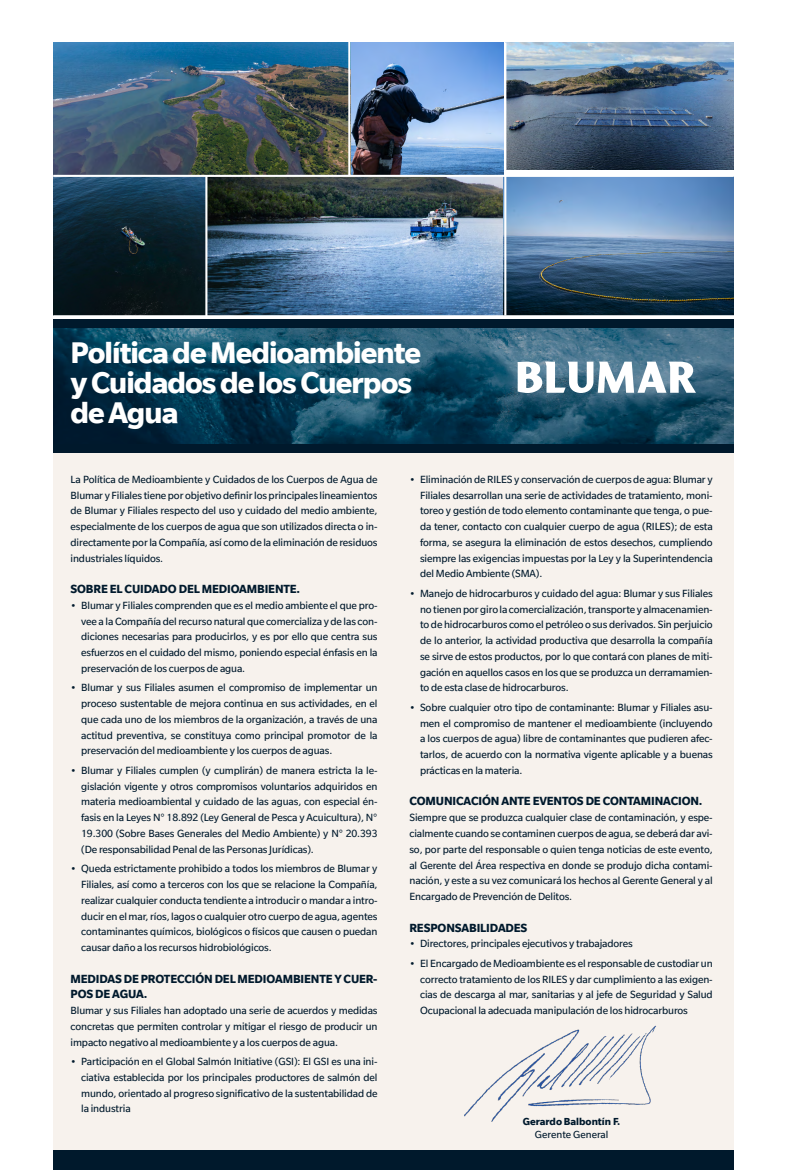
<style>
.page{position:relative;width:787px;height:1170px;background:#fff}
.page>*{position:absolute;margin:0;border:0;box-sizing:border-box;transform-origin:0 0}
.t1{font:700 32.25px/30px "Slate";letter-spacing:-.03em;color:#fff}
.t2{font:700 12.75px/15.8px "Slate";letter-spacing:-.01em;color:#00192c}
.t3{font:11.25px/15.8px "Slate";letter-spacing:-.01em;color:#00192c;text-align:justify}
.t4{font:700 11.02px "Slate";color:#00192c}
.t5{font:11.02px "Slate";color:#00192c}
</style>
<div class="page">
<div style="left:53px;top:319px;width:680px;height:840px;background:#f7f2ed"></div>
<div style="left:53px;top:319px;width:680px;height:133px;background:#00192c"></div>
<img style="left:53px;top:328px;width:680px;height:115px">
<img style="left:464px;top:1025px;width:192px;height:97px">
<div style="left:54px;top:1150px;width:680px;height:19px;background:#00192c"></div>
<img style="left:207px;top:177px;width:296px;height:138px">
<img style="left:506px;top:43px;width:227px;height:127px">
<img style="left:53px;top:43px;width:450px;height:132px">
<img style="left:53px;top:174px;width:153px;height:141px">
<svg style="left:503px;top:177px;width:230px;height:138px;background:#54779a"></svg>
<hr style="left:53px;top:175px;width:680px;height:2px;background:#fff">
<hr style="left:205px;top:176px;width:2px;height:140px;background:#fff">
<hr style="left:348px;top:35px;width:2px;height:141px;background:#fff">
<hr style="left:504px;top:43px;width:2px;height:272px;background:#fff">
<svg style="left:517px;top:361px;width:179px;height:32px;background:#afc1cc"></svg>
<h1 class="t1" style="left:71px;top:337px;width:352px">Política de Medioambiente y Cuidados de los Cuerpos de Agua</h1>
<p class="t3" style="left:71px;top:471px;width:308px">La Política de Medioambiente y Cuidados de los Cuerpos de Agua de Blumar y Filiales tiene por objetivo definir los principales lineamientos de Blumar y Filiales respecto del uso y cuidado del medio ambiente, especialmente de los cuerpos de agua que son utilizados directa o in&shy;directamente por la Compañía, así como de la eliminación de residuos industriales líquidos.</p>
<p class="t2" style="left:71px;top:581px;width:231px">SOBRE EL CUIDADO DEL MEDIOAMBIENTE.</p>
<p class="t3" style="left:81px;top:597px;width:298px;text-indent:-11px">• Blumar y Filiales comprenden que es el medio ambiente el que pro&shy;vee a la Compañía del recurso natural que comercializa y de las con&shy;diciones necesarias para producirlos, y es por ello que centra sus esfuerzos en el cuidado del mismo, poniendo especial énfasis en la preservación de los cuerpos de agua.</p>
<p class="t3" style="left:81px;top:679px;width:298px;text-indent:-11px">• Blumar y sus Filiales asumen el compromiso de implementar un proceso sustentable de mejora continua en sus actividades, en el que cada uno de los miembros de la organización, a través de una actitud preventiva, se constituya como principal promotor de la preservación del medioambiente y los cuerpos de aguas.</p>
<p class="t3" style="left:81px;top:762px;width:298px;text-indent:-11px">• Blumar y Filiales cumplen (y cumplirán) de manera estricta la le&shy;gislación vigente y otros compromisos voluntarios adquiridos en materia medioambiental y cuidado de las aguas, con especial én&shy;fasis en la Leyes N° 18.892 (Ley General de Pesca y Acuicultura), N° 19.300 (Sobre Bases Generales del Medio Ambiente) y N° 20.393 (De responsabilidad Penal de las Personas Jurídicas).</p>
<p class="t3" style="left:81px;top:860px;width:298px;text-indent:-11px">• Queda estrictamente prohibido a todos los miembros de Blumar y Filiales, así como a terceros con los que se relacione la Compañía, realizar cualquier conducta tendiente a introducir o mandar a intro&shy;ducir en el mar, ríos, lagos o cualquier otro cuerpo de agua, agentes contaminantes químicos, biológicos o físicos que causen o puedan causar daño a los recursos hidrobiológicos.</p>
<p class="t2" style="left:71px;top:970px;width:308px">MEDIDAS DE PROTECCIÓN DEL MEDIOAMBIENTE Y CUER-<br>POS DE AGUA.</p>
<p class="t3" style="left:71px;top:1002px;width:308px">Blumar y sus Filiales han adoptado una serie de acuerdos y medidas concretas que permiten controlar y mitigar el riesgo de producir un impacto negativo al medioambiente y a los cuerpos de agua.</p>
<p class="t3" style="left:81px;top:1053px;width:298px;text-indent:-11px">• Participación en el Global Salmón Initiative (GSI): El GSI es una ini&shy;ciativa establecida por los principales productores de salmón del mundo, orientado al progreso significativo de la sustentabilidad de la industria</p>
<p class="t3" style="left:420px;top:471px;width:294px;text-indent:-11px">• Eliminación de RILES y conservación de cuerpos de agua: Blumar y Filiales desarrollan una serie de actividades de tratamiento, moni&shy;toreo y gestión de todo elemento contaminante que tenga, o pue&shy;da tener, contacto con cualquier cuerpo de agua (RILES); de esta forma, se asegura la eliminación de estos desechos, cumpliendo siempre las exigencias impuestas por la Ley y la Superintendencia del Medio Ambiente (SMA).</p>
<p class="t3" style="left:420px;top:585px;width:294px;text-indent:-11px">• Manejo de hidrocarburos y cuidado del agua: Blumar y sus Filiales no tienen por giro la comercialización, transporte y almacenamien&shy;to de hidrocarburos como el petróleo o sus derivados. Sin perjuicio de lo anterior, la actividad productiva que desarrolla la compañía se sirve de estos productos, por lo que contará con planes de miti&shy;gación en aquellos casos en los que se produzca un derramamien&shy;to de esta clase de hidrocarburos.</p>
<p class="t3" style="left:420px;top:699px;width:294px;text-indent:-11px">• Sobre cualquier otro tipo de contaminante: Blumar y Filiales asu&shy;men el compromiso de mantener el medioambiente (incluyendo a los cuerpos de agua) libre de contaminantes que pudieren afec&shy;tarlos, de acuerdo con la normativa vigente aplicable y a buenas prácticas en la materia.</p>
<p class="t2" style="left:409px;top:793px;width:294px">COMUNICACIÓN ANTE EVENTOS DE CONTAMINACION.</p>
<p class="t3" style="left:409px;top:809px;width:305px">Siempre que se produzca cualquier clase de contaminación, y espe&shy;cialmente cuando se contaminen cuerpos de agua, se deberá dar avi&shy;so, por parte del responsable o quien tenga noticias de este evento, al Gerente del Área respectiva en donde se produjo dicha contami&shy;nación, y este a su vez comunicará los hechos al Gerente General y al Encargado de Prevención de Delitos.</p>
<p class="t2" style="left:409px;top:919px;width:119px">RESPONSABILIDADES</p>
<p class="t3" style="left:409px;top:935px;width:225px">• Directores, principales ejecutivos y trabajadores</p>
<p class="t3" style="left:420px;top:955px;width:294px;text-indent:-11px">• El Encargado de Medioambiente es el responsable de custodiar un correcto tratamiento de los RILES y dar cumplimiento a las exigen&shy;cias de descarga al mar, sanitarias y al jefe de Seguridad y Salud Ocupacional la adecuada manipulación de los hidrocarburos</p>
<p class="t4" style="left:523px;top:1115px;width:99px">Gerardo Balbontín F.</p>
<p class="t5" style="left:535px;top:1128px;width:75px">Gerente General</p>
</div>
